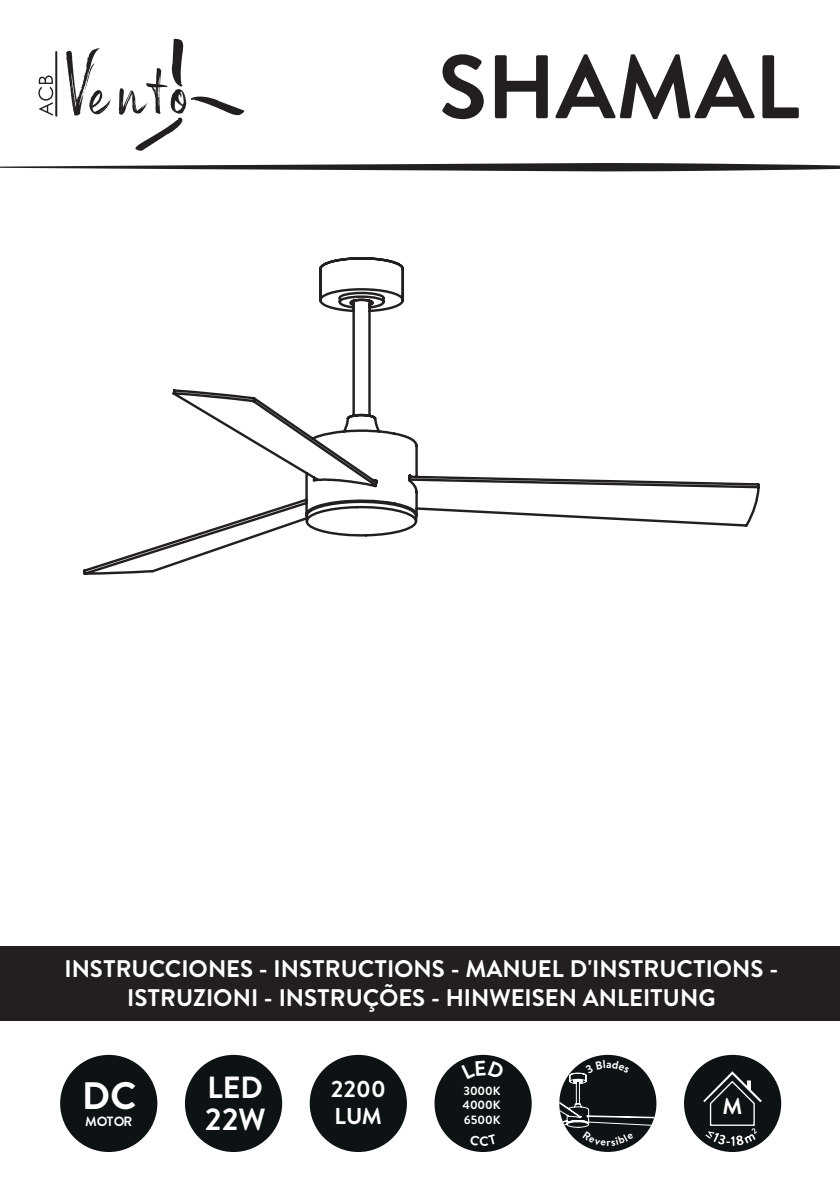
<style>
.page{position:relative;width:840px;height:1191px;background:#fff}
.page>*{position:absolute;margin:0;border:0;box-sizing:border-box;transform-origin:0 0}
.t1{font:700 90px "Brandon Text";color:#231f20}
.t2{font:700 38.2px "Brandon Text";color:#fff}
.t3{font:700 30.6px/31.4px "Brandon Text";color:#fff}
.t4{font:700 24px/28.8px "Brandon Text";color:#fff;text-align:center}
.t5{font:700 23px/27.6px "Brandon Text";color:#fff}
.t6{font:700 22.8px "Brandon Text";color:#fff}
.t7{font:700 13.4px "Brandon Text";letter-spacing:-.04em;color:#fff}
.t8{font:700 12px/14.4px "Brandon Text";color:#fff;text-align:justify}
</style>
<div class="page">
<div style="left:0;top:946px;width:839px;height:74px;background:#231f20"></div>
<svg style="left:38px;top:76px;width:15px;height:40px"></svg>
<svg style="left:66px;top:48px;width:45px;height:68px"></svg>
<svg style="left:119px;top:38px;width:126px;height:113px"></svg>
<hr style="left:55px;top:52px;width:2px;height:64px;background:#231f20">
<svg style="left:0;top:163px;width:839px;height:9px"></svg>
<svg style="left:83px;top:257px;width:677px;height:318px"></svg>
<div style="left:60px;top:1054px;width:97px;height:98px;background:#0d1214;border-radius:50%"></div>
<div style="left:185px;top:1054px;width:97px;height:98px;background:#0d1214;border-radius:50%"></div>
<svg style="left:559px;top:1054px;width:97px;height:98px"></svg>
<div style="left:434px;top:1054px;width:97px;height:98px;background:#0d1214;border-radius:50%"></div>
<div style="left:683px;top:1054px;width:97px;height:98px;background:#0d1214;border-radius:50%"></div>
<svg style="left:702px;top:1071px;width:59px;height:74px"></svg>
<div style="left:309px;top:1054px;width:97px;height:98px;background:#0d1214;border-radius:50%"></div>
<svg style="left:559px;top:1060px;width:96px;height:85px"></svg>
<h1 class="t1" style="left:438px;top:24px;width:363px">SHAMAL</h1>
<p class="t4" style="left:64px;top:954px;width:715px">INSTRUCCIONES - INSTRUCTIONS - MANUEL D'INSTRUCTIONS -<br>ISTRUZIONI - INSTRUÇÕES - HINWEISEN ANLEITUNG</p>
<h2 class="t2" style="left:82px;top:1069px;width:56px">DC</h2>
<p class="t7" style="left:85px;top:1111px;width:49px">MOTOR</p>
<p class="t3" style="left:205px;top:1071px;width:62px">LED<br>22W</p>
<p class="t8" style="left:462px;top:1083px;width:40px">3000K 4000K 6500K</p>
<p class="t5" style="left:331px;top:1074px;width:56px">2200<br>LUM</p>
<p class="t6" style="left:722px;top:1090px;width:21px">M</p>
</div>
